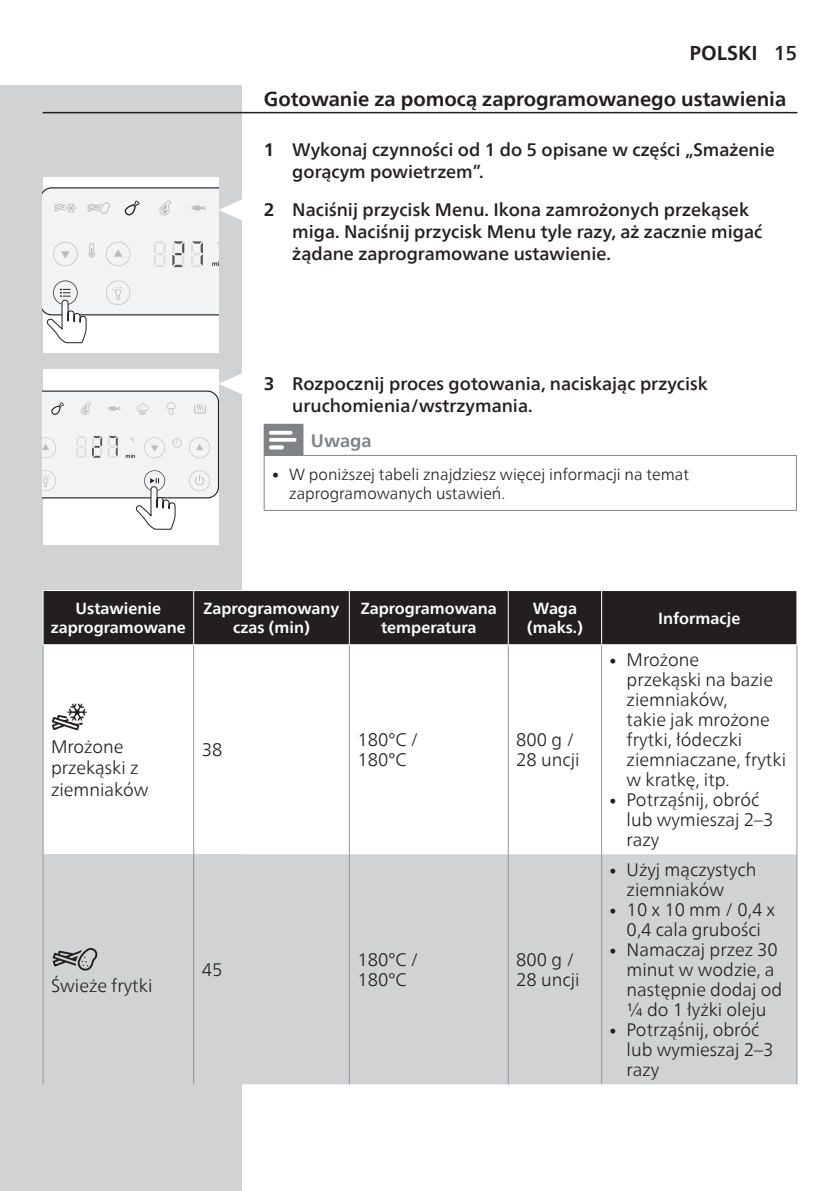
<style>
.page{position:relative;width:840px;height:1191px;background:#fff}
.page>*{position:absolute;margin:0;border:0;box-sizing:border-box;transform-origin:0 0}
.heading-title-paragr{font:700 20px "Neue Frutiger World";color:#231f20}
.dfutable{font:300 18px/20px "Neue Frutiger World";color:#231f20}
.t1{font:500 18px/21.6px "Neue Frutiger World";color:#231f20}
.cautions-caption-par{font:700 18px "Neue Frutiger World";color:#808285}
.dfutable_header{font:700 16px/19.2px "Neue Frutiger World";color:#fff;text-align:center}
.t2{font:300 16px/19.2px "Neue Frutiger World";color:#231f20}
.s1{font-weight:500}
.s2{font-weight:700}
.s3{font-size:14.2px}
</style>
<div class="page">
<div style="left:0;top:85px;width:241px;height:1106px;background:#d1d2d4"></div>
<hr style="left:43px;top:112px;width:754px;height:1px;background:#231f20">
<div style="left:264px;top:424px;width:39px;height:31px;background:#808285"></div>
<hr style="left:795px;top:455px;width:1px;height:55px;background:#808285">
<hr style="left:264px;top:455px;width:1px;height:55px;background:#808285">
<hr style="left:264px;top:510px;width:39px;height:1px;background:#808285">
<hr style="left:303px;top:510px;width:493px;height:1px;background:#808285">
<hr style="left:302px;top:455px;width:494px;height:1px;background:#808285">
<svg style="left:269px;top:431px;width:27px;height:18px"></svg>
<div style="left:44px;top:591px;width:752px;height:53px;background:#231f20"></div>
<svg style="left:44px;top:645px;width:559px;height:209px"></svg>
<div style="left:52px;top:854px;width:744px;height:230px;background:#d1d2d4"></div>
<hr style="left:193px;top:590px;width:156px;height:1px;background:#fff">
<hr style="left:348px;top:591px;width:1px;height:53px;background:#fff">
<hr style="left:507px;top:591px;width:1px;height:53px;background:#fff">
<hr style="left:600px;top:591px;width:1px;height:53px;background:#fff">
<hr style="left:43px;top:645px;width:1px;height:209px;background:#939598">
<hr style="left:193px;top:645px;width:1px;height:209px;background:#939598">
<hr style="left:348px;top:645px;width:1px;height:209px;background:#939598">
<hr style="left:507px;top:645px;width:1px;height:209px;background:#939598">
<hr style="left:600px;top:645px;width:1px;height:209px;background:#939598">
<hr style="left:796px;top:645px;width:1px;height:209px;background:#939598">
<hr style="left:43px;top:854px;width:1px;height:230px;background:#939598">
<hr style="left:193px;top:854px;width:1px;height:230px;background:#939598">
<hr style="left:348px;top:854px;width:1px;height:230px;background:#939598">
<hr style="left:507px;top:854px;width:1px;height:230px;background:#939598">
<hr style="left:600px;top:854px;width:1px;height:230px;background:#939598">
<hr style="left:796px;top:854px;width:1px;height:230px;background:#939598">
<hr style="left:193px;top:644px;width:156px;height:1px;background:#fff">
<hr style="left:43px;top:590px;width:150px;height:1px;background:#fff">
<hr style="left:43px;top:591px;width:1px;height:53px;background:#fff">
<hr style="left:193px;top:591px;width:1px;height:53px;background:#fff">
<hr style="left:43px;top:644px;width:150px;height:1px;background:#fff">
<svg style="left:52px;top:703px;width:35px;height:27px"></svg>
<svg style="left:53px;top:948px;width:45px;height:22px"></svg>
<div style="left:43px;top:177px;width:175px;height:176px;background:#fff"></div>
<svg style="left:43px;top:187px;width:199px;height:157px"></svg>
<div style="left:43px;top:369px;width:175px;height:175px;background:#fff"></div>
<svg style="left:43px;top:372px;width:199px;height:158px"></svg>
<p class="heading-title-paragr" style="left:689px;top:35px;width:109px">POLSKI <span class="s1">15</span></p>
<p class="heading-title-paragr" style="left:264px;top:82px;width:523px">Gotowanie za pomocą zaprogramowanego ustawienia</p>
<p class="t1" style="left:292px;top:139px;width:484px;text-indent:-28px"><span class="s2">1</span> Wykonaj czynności od 1 do 5 opisane w części „Smażenie gorącym powietrzem”.</p>
<p class="t1" style="left:292px;top:199px;width:471px;text-indent:-28px"><span class="s2">2</span> Naciśnij przycisk Menu. Ikona zamrożonych przekąsek miga. Naciśnij przycisk Menu tyle razy, aż zacznie migać żądane zaprogramowane ustawienie.</p>
<p class="t1" style="left:292px;top:373px;width:417px;text-indent:-28px"><span class="s2">3</span> Rozpocznij proces gotowania, naciskając przycisk uruchomienia/wstrzymania.</p>
<p class="cautions-caption-par" style="left:311px;top:424px;width:62px">Uwaga</p>
<p class="t2" style="left:289px;top:465px;width:401px;text-indent:-17px"><span class="s3">•</span> W poniższej tabeli znajdziesz więcej informacji na temat zaprogramowanych ustawień.</p>
<p class="dfutable_header" style="left:51px;top:599px;width:137px">Ustawienie zaprogramowane</p>
<p class="dfutable_header" style="left:203px;top:599px;width:137px">Zaprogramowany czas (min)</p>
<p class="dfutable_header" style="left:360px;top:599px;width:137px">Zaprogramowana temperatura</p>
<p class="dfutable_header" style="left:526px;top:599px;width:57px">Waga (maks.)</p>
<p class="dfutable_header" style="left:657px;top:608px;width:84px">Informacje</p>
<p class="dfutable" style="left:51px;top:735px;width:99px;line-height:21.6px">Mrożone przekąski z ziemniaków</p>
<p class="dfutable" style="left:201px;top:740px;width:22px">38</p>
<p class="dfutable" style="left:51px;top:975px;width:103px">Świeże frytki</p>
<p class="dfutable" style="left:201px;top:960px;width:22px">45</p>
<p class="dfutable" style="left:357px;top:730px;width:63px">180°C /</p>
<p class="dfutable" style="left:357px;top:750px;width:50px">180°C</p>
<p class="dfutable" style="left:357px;top:950px;width:63px">180°C /</p>
<p class="dfutable" style="left:357px;top:970px;width:50px">180°C</p>
<p class="dfutable" style="left:516px;top:730px;width:65px">800 g /<br>28 uncji</p>
<p class="dfutable" style="left:516px;top:950px;width:65px">800 g /<br>28 uncji</p>
<p class="dfutable" style="left:626px;top:650px;width:161px;text-indent:-17px"><span class="s3">•</span> Mrożone<br>przekąski na bazie ziemniaków,<br>takie jak mrożone frytki, łódeczki ziemniaczane, frytki w kratkę, itp.</p>
<p class="dfutable" style="left:626px;top:790px;width:148px;text-indent:-17px"><span class="s3">•</span> Potrząśnij, obróć lub wymieszaj 2–3 razy</p>
<p class="dfutable" style="left:626px;top:860px;width:131px;text-indent:-17px"><span class="s3">•</span> Użyj mączystych ziemniaków</p>
<p class="dfutable" style="left:609px;top:900px;width:167px;text-align:center"><span class="s3">•</span> 10 x 10 mm / 0,4 x<br>0,4 cala grubości</p>
<p class="dfutable" style="left:626px;top:940px;width:157px;text-indent:-17px"><span class="s3">•</span> Namaczaj przez 30 minut w wodzie, a następnie dodaj od ¼ do 1 łyżki oleju</p>
<p class="dfutable" style="left:626px;top:1020px;width:148px;text-indent:-17px"><span class="s3">•</span> Potrząśnij, obróć lub wymieszaj 2–3 razy</p>
</div>
